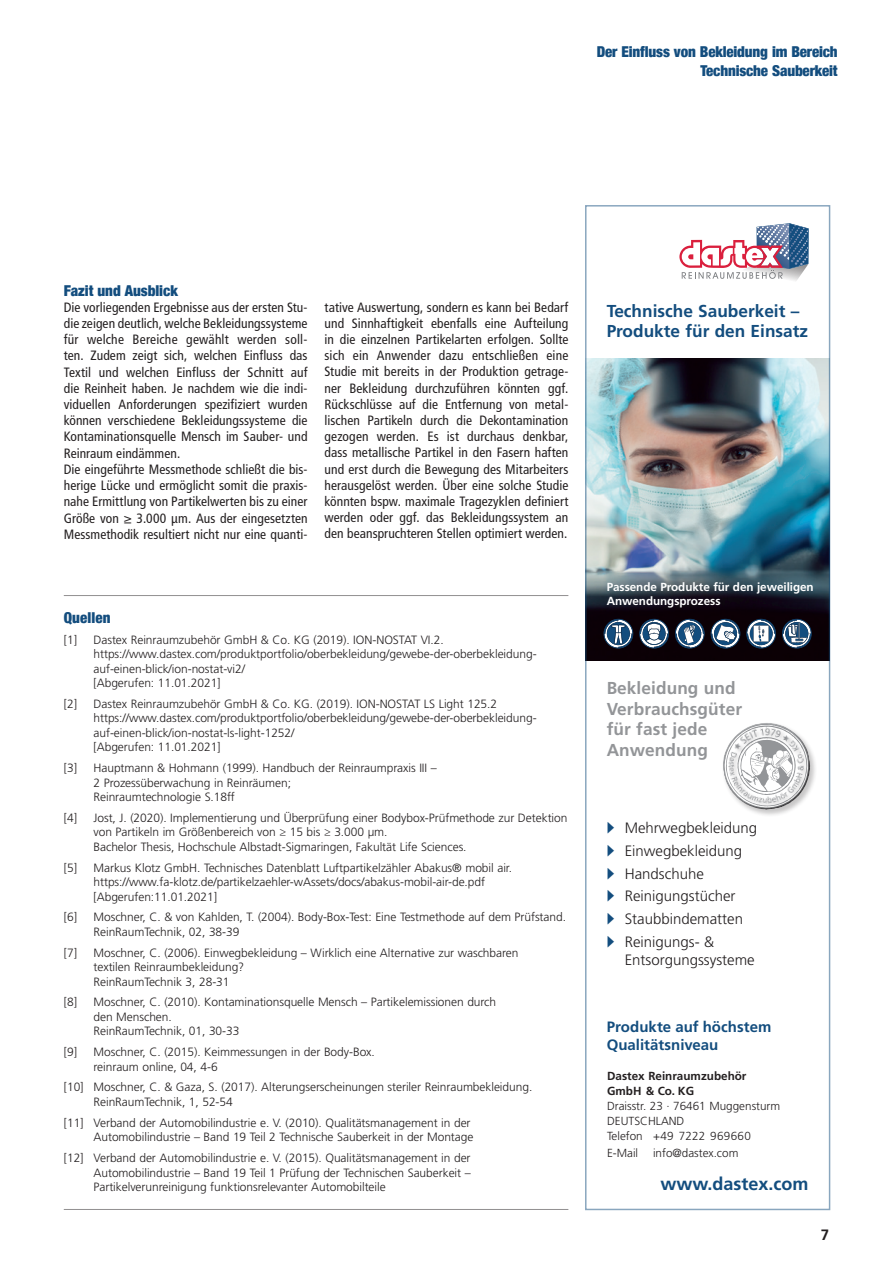
<style>
.page{position:relative;width:893px;height:1263px;background:#fff}
.page>*{position:absolute;margin:0;border:0;box-sizing:border-box;transform-origin:0 0}
.t1{font:700 18px "Frutiger LT Std";color:#134d7e}
.t2{font:700 17.25px/20.4px "Frutiger LT Std";letter-spacing:.005em;color:#939598}
.t3{font:700 17.25px/20.9px "Frutiger LT Std";color:#134d7e}
.t4{font:300 15px/22.8px "Frutiger LT Std";color:#231f20}
.t5{font:900 condensed 15px/18.6px "Helvetica Neue";letter-spacing:-.01em;color:#134d7e;text-align:right}
.t6{font:700 15px/18px "Frutiger LT Std";color:#134d7e}
.t7{font:900 condensed 15px "Helvetica Neue";letter-spacing:.01em;color:#134d7e}
.t8{font:700 15px "Frutiger LT Std";color:#231f20}
.t9{font:condensed 13.5px/16.2px "Frutiger LT Std";letter-spacing:.005em;color:#231f20}
.t10{font:300 12px/14.4px "Frutiger LT Std";letter-spacing:-.005em;color:#231f20}
.t11{font:300 11.7px/15px "Frutiger LT Std";color:#231f20}
.t12{font:700 11.7px/14.1px "Frutiger LT Std";letter-spacing:-.005em;color:#fff}
.t13{font:700 11.7px/15px "Frutiger LT Std";color:#231f20}
.s1{color:#134d7e}
</style>
<div class="page">
<svg style="left:679px;top:223px;width:130px;height:58px"></svg>
<img style="left:588px;top:358px;width:239px;height:302px">
<svg style="left:604px;top:619px;width:29px;height:29px"></svg>
<svg style="left:639px;top:619px;width:30px;height:29px"></svg>
<svg style="left:675px;top:619px;width:30px;height:29px"></svg>
<svg style="left:711px;top:619px;width:29px;height:29px"></svg>
<svg style="left:746px;top:619px;width:30px;height:29px"></svg>
<svg style="left:782px;top:619px;width:30px;height:29px"></svg>
<hr style="left:64px;top:595px;width:504px;height:1px;background:#231f20">
<hr style="left:64px;top:1209px;width:504px;height:1px;background:#231f20">
<svg style="left:748px;top:749px;width:67px;height:66px"></svg>
<img style="left:723px;top:723px;width:87px;height:86px">
<p class="t5" style="left:597px;top:42px;width:242px">Der Einfluss von Bekleidung im Bereich<br>Technische Sauberkeit</p>
<p class="t5" style="left:64px;top:280px;width:116px">Fazit und Ausblick</p>
<p class="t9" style="left:64px;top:299px;width:245px">Die vorliegenden Ergebnisse aus der ersten Stu&shy;die zeigen deutlich, welche Bekleidungssysteme für welche Bereiche gewählt werden soll&shy;ten. Zudem zeigt sich, welchen Einfluss das Textil und welchen Einfluss der Schnitt auf die Reinheit haben. Je nachdem wie die indi&shy;viduellen Anforderungen spezifiziert wurden können verschiedene Bekleidungssysteme die Kontaminationsquelle Mensch im Sauber- und Reinraum eindämmen.<br>Die eingeführte Messmethode schließt die bis&shy;herige Lücke und ermöglicht somit die praxis&shy;nahe Ermittlung von Partikelwerten bis zu einer Größe von ≥ 3.000 µm. Aus der eingesetzten Messmethodik resultiert nicht nur eine quanti-</p>
<p class="t9" style="left:325px;top:299px;width:245px;text-align:justify">tative Auswertung, sondern es kann bei Bedarf und Sinnhaftigkeit ebenfalls eine Aufteilung in die einzelnen Partikelarten erfolgen. Sollte sich ein Anwender dazu entschließen eine Studie mit bereits in der Produktion getrage&shy;ner Bekleidung durchzuführen könnten ggf.<br>Rückschlüsse auf die Entfernung von metal&shy;lischen Partikeln durch die Dekontamination gezogen werden. Es ist durchaus denkbar, dass metallische Partikel in den Fasern haften und erst durch die Bewegung des Mitarbeiters herausgelöst werden. Über eine solche Studie könnten bspw. maximale Tragezyklen definiert werden oder ggf. das Bekleidungssystem an den beanspruchteren Stellen optimiert werden.</p>
<h2 class="t3" style="left:607px;top:300px;width:203px">Technische Sauberkeit –<br>Produkte für den Einsatz</h2>
<p class="t7" style="left:64px;top:605px;width:48px">Quellen</p>
<p class="t10" style="left:64px;top:632px;width:15px">[1]</p>
<p class="t10" style="left:94px;top:632px;width:445px">Dastex Reinraumzubehör GmbH &amp; Co. KG (2019). ION-NOSTAT VI.2. https://www.dastex.com/produktportfolio/oberbekleidung/gewebe-der-oberbekleidung&shy;auf-einen-blick/ion-nostat-vi2/<br>[Abgerufen: 11.01.2021]</p>
<p class="t10" style="left:64px;top:697px;width:15px">[2]</p>
<p class="t10" style="left:94px;top:697px;width:445px">Dastex Reinraumzubehör GmbH &amp; Co. KG. (2019). ION-NOSTAT LS Light 125.2 https://www.dastex.com/produktportfolio/oberbekleidung/gewebe-der-oberbekleidung&shy;auf-einen-blick/ion-nostat-ls-light-1252/<br>[Abgerufen: 11.01.2021]</p>
<p class="t10" style="left:64px;top:761px;width:15px">[3]</p>
<p class="t10" style="left:94px;top:761px;width:345px">Hauptmann &amp; Hohmann (1999). Handbuch der Reinraumpraxis III –<br>2 Prozessüberwachung in Reinräumen;<br>Reinraumtechnologie S.18ff</p>
<p class="t10" style="left:64px;top:811px;width:15px">[4]</p>
<p class="t10" style="left:94px;top:811px;width:475px">Jost, J. (2020). Implementierung und Überprüfung einer Bodybox-Prüfmethode zur Detektion von Partikeln im Größenbereich von ≥ 15 bis ≥ 3.000 µm.<br>Bachelor Thesis, Hochschule Albstadt-Sigmaringen, Fakultät Life Sciences.</p>
<p class="t10" style="left:64px;top:860px;width:15px">[5]</p>
<p class="t10" style="left:94px;top:860px;width:420px">Markus Klotz GmbH. Technisches Datenblatt Luftpartikelzähler Abakus® mobil air. https://www.fa-klotz.de/partikelzaehler-wAssets/docs/abakus-mobil-air-de.pdf [Abgerufen:11.01.2021]</p>
<p class="t10" style="left:64px;top:910px;width:15px">[6]</p>
<p class="t10" style="left:94px;top:910px;width:474px">Moschner, C. &amp; von Kahlden, T. (2004). Body-Box-Test: Eine Testmethode auf dem Prüfstand.<br>ReinRaumTechnik, 02, 38-39</p>
<p class="t10" style="left:64px;top:945px;width:15px">[7]</p>
<p class="t10" style="left:94px;top:945px;width:426px">Moschner, C. (2006). Einwegbekleidung – Wirklich eine Alternative zur waschbaren textilen Reinraumbekleidung?<br>ReinRaumTechnik 3, 28-31</p>
<p class="t10" style="left:64px;top:995px;width:15px">[8]</p>
<p class="t10" style="left:94px;top:995px;width:404px">Moschner, C. (2010). Kontaminationsquelle Mensch – Partikelemissionen durch den Menschen.<br>ReinRaumTechnik, 01, 30-33</p>
<p class="t10" style="left:64px;top:1045px;width:15px">[9]</p>
<p class="t10" style="left:94px;top:1045px;width:283px">Moschner, C. (2015). Keimmessungen in der Body-Box. reinraum online, 04, 4-6</p>
<p class="t10" style="left:94px;top:1080px;width:440px;text-indent:-30px">[10] Moschner, C. &amp; Gaza, S. (2017). Alterungserscheinungen steriler Reinraumbekleidung.<br>ReinRaumTechnik, 1, 52-54</p>
<p class="t10" style="left:64px;top:1115px;width:411px;text-align:right">[11] Verband der Automobilindustrie e. V. (2010). Qualitätsmanagement in der<br>Automobilindustrie – Band 19 Teil 2 Technische Sauberkeit in der Montage</p>
<p class="t10" style="left:94px;top:1151px;width:379px;text-align:justify;text-indent:-30px">[12] Verband der Automobilindustrie e. V. (2015). Qualitätsmanagement in der Automobilindustrie – Band 19 Teil 1 Prüfung der Technischen Sauberkeit – Partikelverunreinigung funktionsrelevanter Automobilteile</p>
<p class="t12" style="left:607px;top:580px;width:209px">Passende Produkte für den jeweiligen<br>Anwendungsprozess</p>
<h2 class="t2" style="left:607px;top:678px;width:137px">Bekleidung und<br>Verbrauchsgüter für fast jede<br>Anwendung</h2>
<p class="t4" style="left:607px;top:817px;width:152px"><span class="s1">▶</span> Mehrwegbekleidung <span class="s1">▶</span> Einwegbekleidung<br><span class="s1">▶</span> Handschuhe<br><span class="s1">▶</span> Reinigungstücher<br><span class="s1">▶</span> Staubbindematten<br><span class="s1">▶</span> Reinigungs- &amp;</p>
<p class="t4" style="left:625px;top:949px;width:132px">Entsorgungssysteme</p>
<p class="t6" style="left:607px;top:1018px;width:166px">Produkte auf höchstem<br>Qualitätsniveau</p>
<p class="t13" style="left:607px;top:1069px;width:141px">Dastex Reinraumzubehör<br>GmbH &amp; Co. KG</p>
<p class="t11" style="left:607px;top:1099px;width:175px">Draisstr. 23 · 76461 Muggensturm<br>DEUTSCHLAND<br>Telefon +49 7222 969660</p>
<p class="t11" style="left:607px;top:1145px;width:33px">E-Mail</p>
<p class="t11" style="left:653px;top:1145px;width:87px">info@dastex.com</p>
<h1 class="t1" style="left:660px;top:1173px;width:150px">www.dastex.com</h1>
<p class="t8" style="left:821px;top:1225px;width:10px">7</p>
</div>
